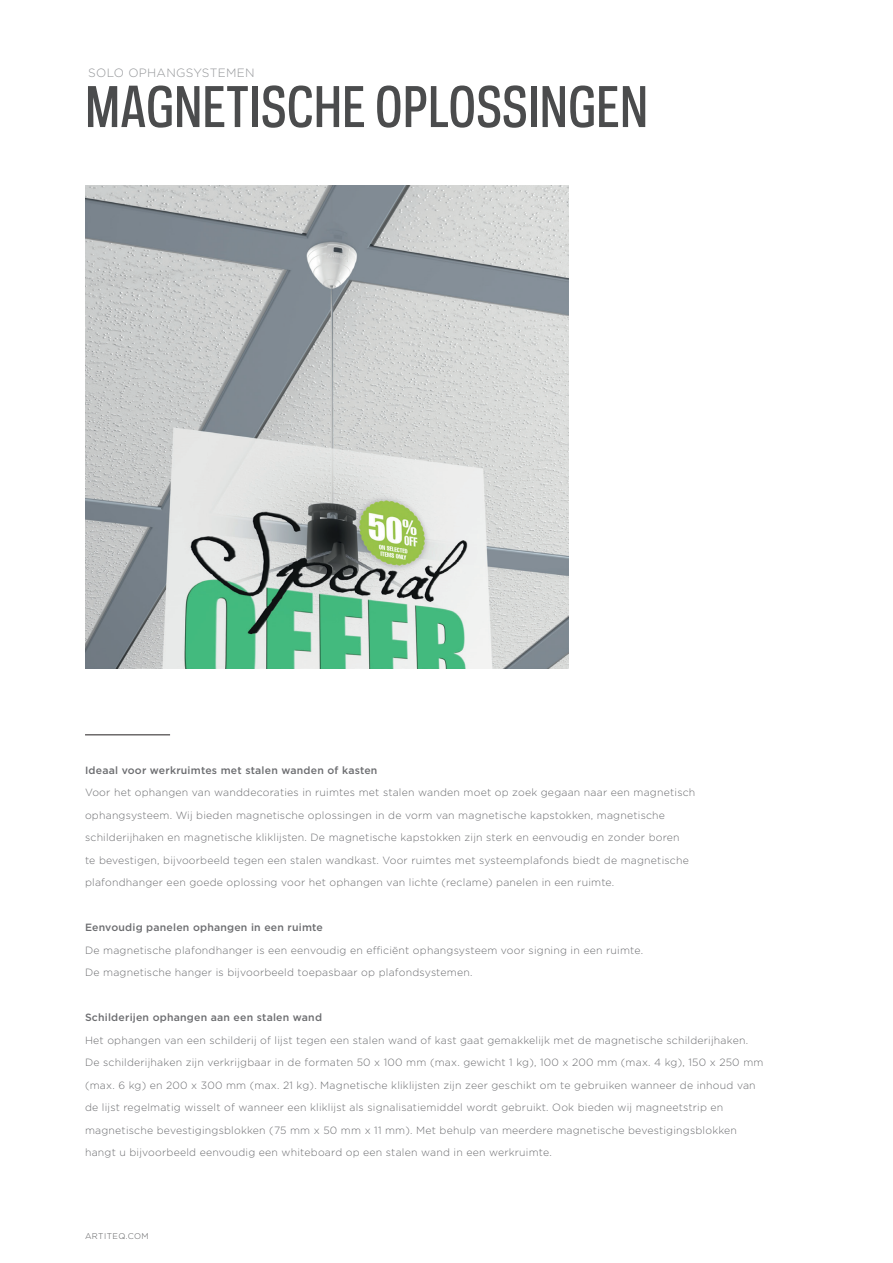
<style>
.page{position:relative;width:893px;height:1263px;background:#fff}
.page>*{position:absolute;margin:0;border:0;box-sizing:border-box;transform-origin:0 0}
.t1{font:500 52.5px "Galaxie Polaris Condensed";color:#4b4c4d}
.t2{font:300 12px "Gotham";letter-spacing:.025em;color:#939598}
.t3{font:300 10.5px/22.5px "Gotham";letter-spacing:.02em;color:#6c6d70}
.t4{font:500 10.5px "Gotham";letter-spacing:.02em;color:#6c6d70}
.t5{font:300 8.25px "Gotham";letter-spacing:.05em;color:#57585a}
</style>
<div class="page">
<hr style="left:85px;top:735px;width:85px;height:1px;background:#231f20">
<img style="left:85px;top:185px;width:484px;height:484px">
<p class="t2" style="left:88px;top:65px;width:168px">SOLO OPHANGSYSTEMEN</p>
<h1 class="t1" style="left:85px;top:72px;width:565px">MAGNETISCHE OPLOSSINGEN</h1>
<p class="t4" style="left:85px;top:763px;width:294px">Ideaal voor werkruimtes met stalen wanden of kasten</p>
<p class="t3" style="left:85px;top:781px;width:612px">Voor het ophangen van wanddecoraties in ruimtes met stalen wanden moet op zoek gegaan naar een magnetisch ophangsysteem. Wij bieden magnetische oplossingen in de vorm van magnetische kapstokken, magnetische schilderijhaken en magnetische kliklijsten. De magnetische kapstokken zijn sterk en eenvoudig en zonder boren<br>te bevestigen, bijvoorbeeld tegen een stalen wandkast. Voor ruimtes met systeemplafonds biedt de magnetische plafondhanger een goede oplossing voor het ophangen van lichte (reclame) panelen in een ruimte.</p>
<p class="t4" style="left:85px;top:921px;width:239px">Eenvoudig panelen ophangen in een ruimte</p>
<p class="t3" style="left:85px;top:938px;width:560px">De magnetische plafondhanger is een eenvoudig en efficiënt ophangsysteem voor signing in een ruimte.<br>De magnetische hanger is bijvoorbeeld toepasbaar op plafondsystemen.</p>
<p class="t4" style="left:85px;top:1011px;width:238px">Schilderijen ophangen aan een stalen wand</p>
<p class="t3" style="left:85px;top:1028px;width:680px">Het ophangen van een schilderij of lijst tegen een stalen wand of kast gaat gemakkelijk met de magnetische schilderijhaken.<br>De schilderijhaken zijn verkrijgbaar in de formaten 50 x 100 mm (max. gewicht 1 kg), 100 x 200 mm (max. 4 kg), 150 x 250 mm (max. 6 kg) en 200 x 300 mm (max. 21 kg). Magnetische kliklijsten zijn zeer geschikt om te gebruiken wanneer de inhoud van de lijst regelmatig wisselt of wanneer een kliklijst als signalisatiemiddel wordt gebruikt. Ook bieden wij magneetstrip en magnetische bevestigingsblokken (75 mm x 50 mm x 11 mm). Met behulp van meerdere magnetische bevestigingsblokken hangt u bijvoorbeeld eenvoudig een whiteboard op een stalen wand in een werkruimte.</p>
<p class="t5" style="left:85px;top:1230px;width:65px">ARTITEQ.COM</p>
</div>
